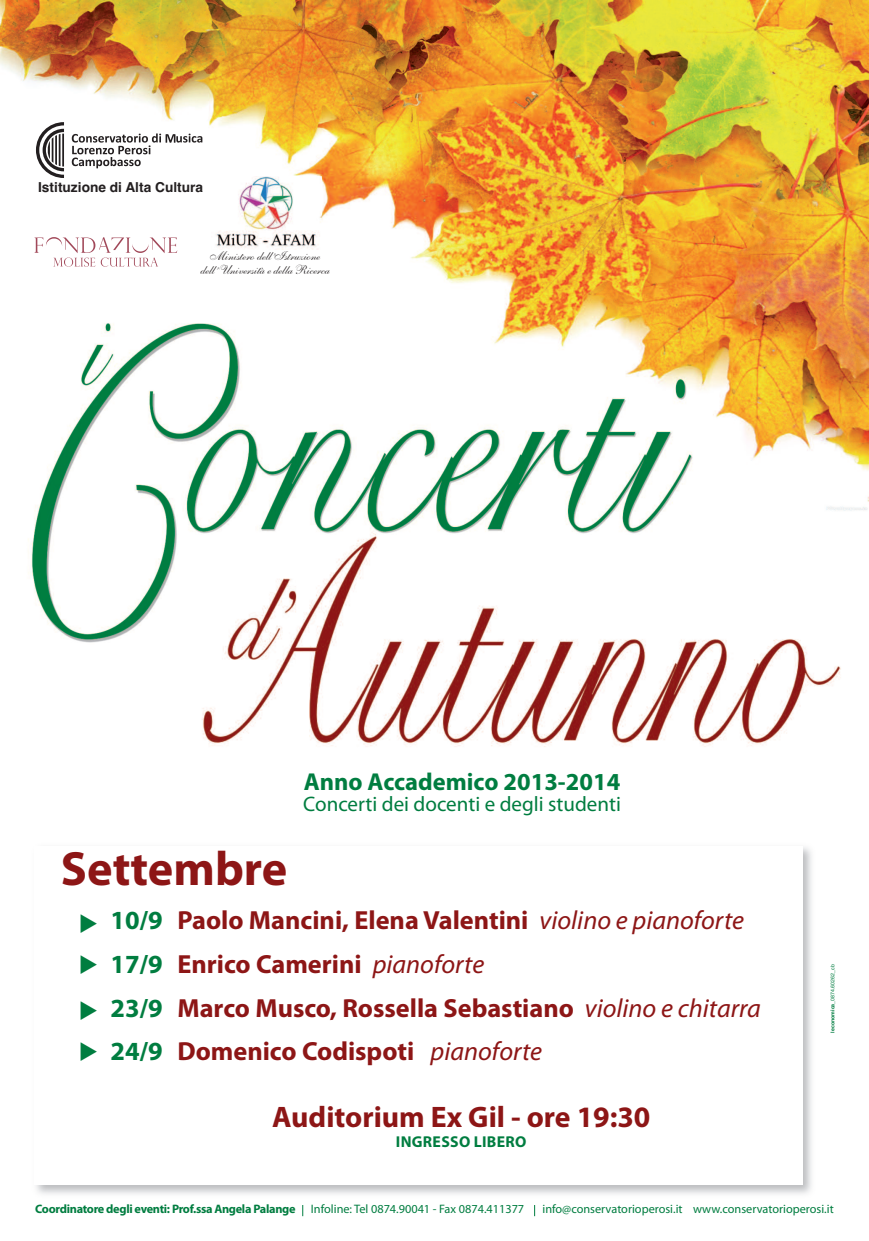
<style>
.page{position:relative;width:869px;height:1241px;background:#fff}
.page>*{position:absolute;margin:0;border:0;box-sizing:border-box;transform-origin:0 0}
.t1{font:700 48.3px "Myriad Pro";color:#8d1616}
.t2{font:700 29.75px "Myriad Pro";color:#8d1616}
.t3{font:700 26.25px/43.8px "Myriad Pro";color:#8d1616}
.t4{font:700 24.5px "Myriad Pro";color:#007d40}
.t5{font:21px "Myriad Pro";color:#007d40}
.t6{font:700 15.75px "Myriad Pro";letter-spacing:.02em;color:#007d40}
.t7{font:700 13.74px "Helvetica";color:#231f20}
.t8{font:12.95px/14.3px "Shelley Allegro Script";color:#231f20;text-align:center}
.t9{font:700 12.25px "Myriad Pro";letter-spacing:-.025em;color:#007d40}
.t10{font:12.25px "Myriad Pro";color:#007d40}
.t11{font:5.25px "Helvetica";color:#007d40}
.s1{color:#007d40}
.s2{font-weight:400;font-style:italic}
.s3{font-weight:700}
.s4{font-weight:400}
</style>
<div class="page">
<img style="left:0;top:0;width:868px;height:1217px">
<img style="left:30px;top:841px;width:787px;height:358px">
<div style="left:35px;top:845px;width:767px;height:339px;background:#fff"></div>
<div style="left:25px;top:228px;width:172px;height:49px;background:#fff"></div>
<svg style="left:34px;top:237px;width:143px;height:29px"></svg>
<img style="left:211px;top:176px;width:110px;height:73px">
<svg style="left:36px;top:122px;width:28px;height:56px"></svg>
<hr style="left:62px;top:134px;width:2px;height:32px;background:#231f20">
<svg style="left:72px;top:133px;width:130px;height:35px"></svg>
<p class="t7" style="left:38px;top:180px;width:166px">Istituzione di Alta Cultura</p>
<p class="t8" style="left:198px;top:250px;width:131px">Ministero dell’Istruzione dell’Università e della Ricerca</p>
<p class="t4" style="left:304px;top:772px;width:318px">Anno Accademico 2013-2014</p>
<p class="t5" style="left:303px;top:796px;width:319px">Concerti dei docenti e degli studenti</p>
<h1 class="t1" style="left:61px;top:850px;width:228px">Settembre</h1>
<p class="t3" style="left:110px;top:900px;width:651px"><span class="s1">10/9</span> Paolo Mancini, Elena Valentini <span class="s2">violino e pianoforte </span><span class="s1">17/9</span> Enrico Camerini <span class="s2">pianoforte<br></span><span class="s1">23/9</span> Marco Musco, Rossella Sebastiano <span class="s2">violino e chitarra </span><span class="s1">24/9</span> Domenico Codispoti <span class="s2">pianoforte</span></p>
<p class="t2" style="left:272px;top:1105px;width:380px">Auditorium Ex Gil - ore 19:30</p>
<p class="t6" style="left:395px;top:1135px;width:132px">INGRESSO LIBERO</p>
<p class="t11" style="left:830px;top:1032px;width:69px;rotate:-90deg"><span class="s3">leconomica</span>_0874.60262_cb</p>
<p class="t9" style="left:35px;top:1204px;width:490px">Coordinatore degli eventi: Prof.ssa Angela Palange <span class="s4">Infoline: Tel 0874.90041 - Fax 0874.411377</span></p>
<p class="t10" style="left:542px;top:1204px;width:292px">info@conservatorioperosi.it www.conservatorioperosi.it</p>
</div>
